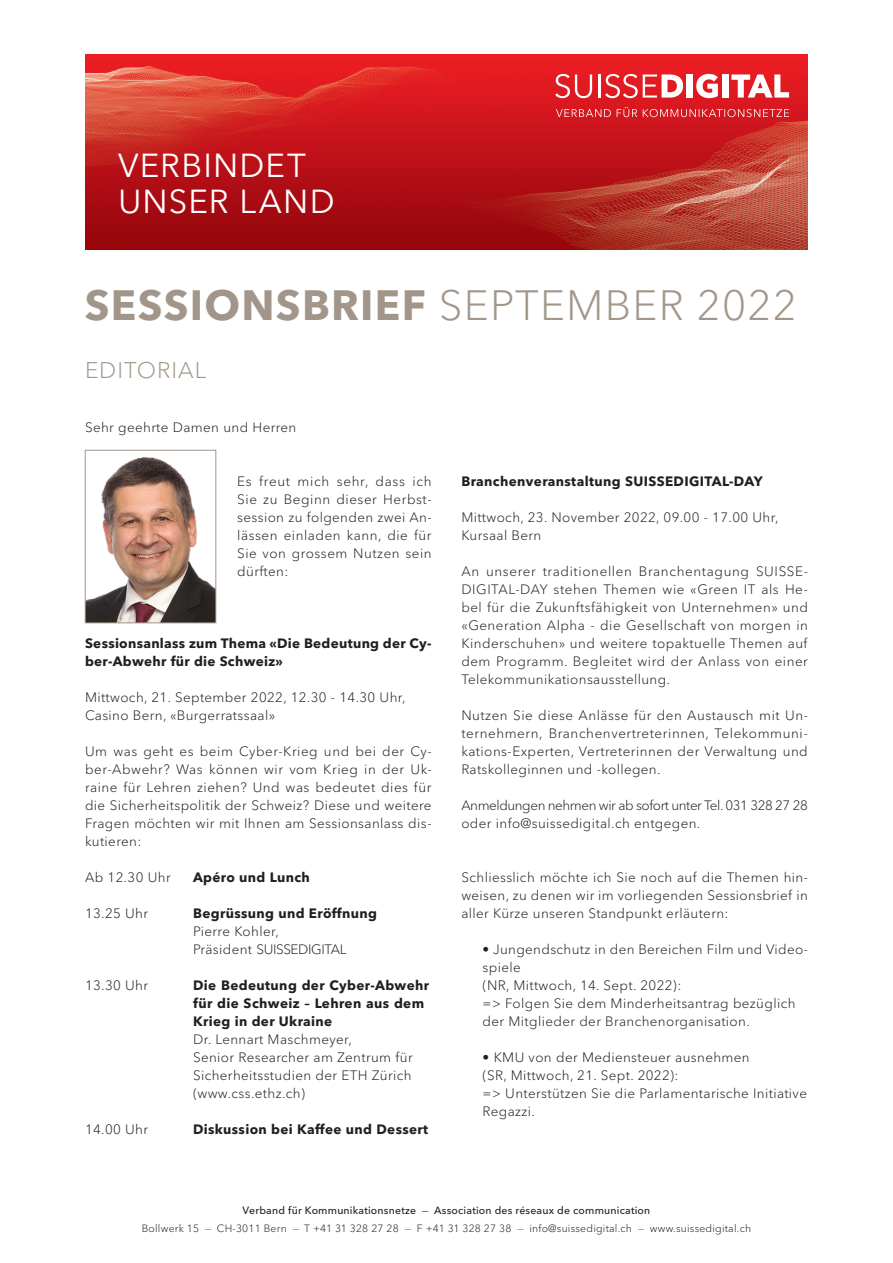
<style>
.page{position:relative;width:893px;height:1263px;background:#fff}
.page>*{position:absolute;margin:0;border:0;box-sizing:border-box;transform-origin:0 0}
.Haupttitel{font:700 42px "Avenir Next LT Pro";letter-spacing:.03em;color:#a19689}
.Titel_Headerbalken{font:33px "Avenir Next LT Pro";letter-spacing:.035em;color:#fff}
.Titel_1{font:300 22.5px "Avenir Next LT Pro";letter-spacing:.04em;color:#a19689}
.Lauftext{font:300 13.5px/18px "Avenir Next LT Pro";letter-spacing:.025em;color:#231f20;text-align:justify}
.Lauftext-2{font:700 13.5px/18px "Avenir Next LT Pro";letter-spacing:.025em;color:#231f20}
.Lauftext-3{font:300 13.5px/18px "Avenir Next LT Pro";letter-spacing:-.03em;color:#231f20}
.Titel_1-2{font:300 13.5px "Avenir Next LT Pro";letter-spacing:.025em;color:#231f20}
.Lauftext-4{font:300 13.5px "Avenir Next LT Pro";letter-spacing:-.025em;color:#231f20}
.t1{font:300 10.5px "Avenir Next LT Pro";letter-spacing:.02em;color:#231f20}
.t2{font:500 10.5px "Avenir Next LT Pro";letter-spacing:.02em;color:#231f20}
.s1{font-weight:300}
.s2{color:#ee1d23}
</style>
<div class="page">
<img style="left:85px;top:54px;width:723px;height:195px">
<img style="left:87px;top:456px;width:127px;height:165px">
<div style="left:85px;top:450px;width:131px;height:173px;border:1px solid #a19689"></div>
<svg style="left:555px;top:74px;width:37px;height:24px"></svg>
<hr style="left:598px;top:75px;width:2px;height:23px;background:#fff">
<svg style="left:605px;top:74px;width:78px;height:24px"></svg>
<div style="left:687px;top:74px;width:6px;height:24px;background:#fff"></div>
<svg style="left:696px;top:74px;width:22px;height:24px"></svg>
<div style="left:722px;top:74px;width:6px;height:24px;background:#fff"></div>
<svg style="left:731px;top:74px;width:58px;height:24px"></svg>
<svg style="left:556px;top:107px;width:233px;height:10px;background:#dc4349"></svg>
<p class="Titel_Headerbalken" style="left:118px;top:146px;width:189px">VERBINDET</p>
<p class="Titel_Headerbalken" style="left:118px;top:182px;width:218px">UNSER LAND</p>
<p class="Haupttitel" style="left:85px;top:279px;width:714px">SESSIONSBRIEF <span class="s1">SEPTEMBER 2022</span></p>
<p class="Titel_1" style="left:85px;top:357px;width:123px">EDITORIAL</p>
<p class="Titel_1-2" style="left:85px;top:419px;width:213px">Sehr geehrte Damen und Herren</p>
<p class="Lauftext" style="left:237px;top:472px;width:196px">Es freut mich sehr, dass ich Sie zu Beginn dieser Herbst&shy;session zu folgenden zwei An&shy;lässen einladen kann, die für Sie von grossem Nutzen sein dürften:</p>
<p class="Lauftext-2" style="left:85px;top:634px;width:348px">Sessionsanlass zum Thema «Die Bedeutung der Cy&shy;ber-Abwehr für die Schweiz»</p>
<p class="Lauftext" style="left:85px;top:688px;width:322px">Mittwoch, 21. September 2022, 12.30 - 14.30 Uhr,</p>
<p class="Lauftext" style="left:85px;top:706px;width:192px">Casino Bern, «Burgerratssaal»</p>
<p class="Lauftext" style="left:85px;top:742px;width:348px">Um was geht es beim Cyber-Krieg und bei der Cy&shy;ber-Abwehr? Was können wir vom Krieg in der Uk&shy;raine für Lehren ziehen? Und was bedeutet dies für die Sicherheitspolitik der Schweiz? Diese und weitere Fragen möchten wir mit Ihnen am Sessionsanlass dis&shy;kutieren:</p>
<p class="Lauftext" style="left:85px;top:868px;width:87px">Ab 12.30 Uhr</p>
<p class="Lauftext-2" style="left:193px;top:868px;width:118px">Apéro und Lunch</p>
<p class="Lauftext" style="left:85px;top:904px;width:65px">13.25 Uhr</p>
<p class="Lauftext-2" style="left:193px;top:904px;width:185px">Begrüssung und Eröffnung</p>
<p class="Lauftext" style="left:193px;top:922px;width:87px">Pierre Kohler,</p>
<p class="Lauftext-4" style="left:193px;top:941px;width:155px">Präsident SUISSEDIGITAL</p>
<p class="Lauftext" style="left:85px;top:976px;width:65px">13.30 Uhr</p>
<p class="Lauftext-2" style="left:193px;top:976px;width:238px">Die Bedeutung der Cyber-Abwehr für die Schweiz – Lehren aus dem<br>Krieg in der Ukraine</p>
<p class="Lauftext" style="left:193px;top:1030px;width:160px">Dr. Lennart Maschmeyer,</p>
<p class="Lauftext" style="left:193px;top:1048px;width:221px">Senior Researcher am Zentrum für</p>
<p class="Lauftext" style="left:193px;top:1066px;width:220px">Sicherheitsstudien der ETH Zürich</p>
<p class="Lauftext" style="left:193px;top:1084px;width:114px">(www.css.ethz.ch)</p>
<p class="Lauftext" style="left:85px;top:1120px;width:65px">14.00 Uhr</p>
<p class="Lauftext-2" style="left:193px;top:1120px;width:237px">Diskussion bei Kaffee und Dessert</p>
<p class="Lauftext-2" style="left:461px;top:472px;width:303px">Branchenveranstaltung SUISSEDIGITAL-DAY</p>
<p class="Lauftext" style="left:461px;top:508px;width:319px">Mittwoch, 23. November 2022, 09.00 - 17.00 Uhr,</p>
<p class="Lauftext" style="left:461px;top:526px;width:81px">Kursaal Bern</p>
<p class="Lauftext" style="left:461px;top:562px;width:348px">An unserer traditionellen Branchentagung SUISSE-DIGITAL-DAY stehen Themen wie «Green IT als He&shy;bel für die Zukunftsfähigkeit von Unternehmen» und «Generation Alpha - die Gesellschaft von morgen in Kinderschuhen» und weitere topaktuelle Themen auf dem Programm. Begleitet wird der Anlass von einer Telekommunikationsausstellung.</p>
<p class="Lauftext" style="left:461px;top:706px;width:348px">Nutzen Sie diese Anlässe für den Austausch mit Un&shy;ternehmern, Branchenvertreterinnen, Telekommuni&shy;kations-Experten, Vertreterinnen der Verwaltung und Ratskolleginnen und -kollegen.</p>
<p class="Lauftext-3" style="left:461px;top:796px;width:348px">Anmeldungen nehmen wir ab sofort unter Tel. 031 328 27 28 oder info@suissedigital.ch entgegen.</p>
<p class="Lauftext" style="left:461px;top:868px;width:348px">Schliesslich möchte ich Sie noch auf die Themen hin&shy;weisen, zu denen wir im vorliegenden Sessionsbrief in aller Kürze unseren Standpunkt erläutern:</p>
<p class="Lauftext" style="left:483px;top:940px;width:327px">• Jungendschutz in den Bereichen Film und Video-</p>
<p class="Lauftext" style="left:483px;top:958px;width:40px">spiele</p>
<p class="Lauftext" style="left:483px;top:976px;width:200px">(NR, Mittwoch, 14. Sept. 2022):</p>
<p class="Lauftext" style="left:483px;top:994px;width:314px">=&gt; Folgen Sie dem Minderheitsantrag bezüglich</p>
<p class="Lauftext" style="left:483px;top:1012px;width:269px">der Mitglieder der Branchenorganisation.</p>
<p class="Lauftext" style="left:483px;top:1048px;width:269px">• KMU von der Mediensteuer ausnehmen</p>
<p class="Lauftext" style="left:483px;top:1066px;width:197px">(SR, Mittwoch, 21. Sept. 2022):</p>
<p class="Lauftext" style="left:483px;top:1084px;width:326px">=&gt; Unterstützen Sie die Parlamentarische Initiative</p>
<p class="Lauftext" style="left:483px;top:1102px;width:54px">Regazzi.</p>
<p class="t2" style="left:243px;top:1204px;width:409px">Verband für Kommunikationsnetze <span class="s2">—</span> Association des réseaux de communication</p>
<p class="t1" style="left:142px;top:1222px;width:611px">Bollwerk 15 <span class="s2">—</span> CH-3011 Bern <span class="s2">—</span> T +41 31 328 27 28 <span class="s2">—</span> F +41 31 328 27 38 <span class="s2">—</span> info@suissedigital.ch <span class="s2">—</span> www.suissedigital.ch</p>
</div>
